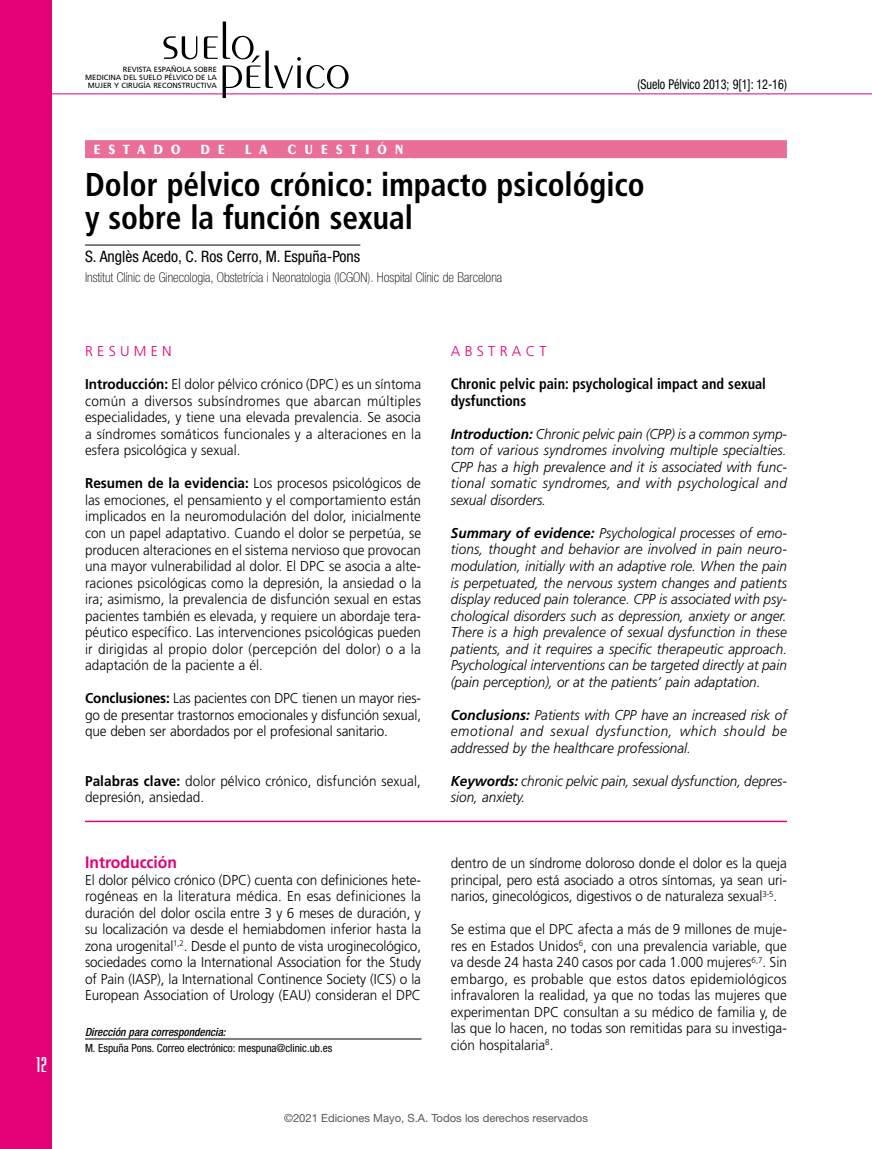
<style>
.page{position:relative;width:872px;height:1149px;background:#fff}
.page>*{position:absolute;margin:0;border:0;box-sizing:border-box;transform-origin:0 0}
.t1{font:300 52.2px "Peignot LT Std";color:#000}
.t2{font:700 condensed 33px/33px "Frutiger LT Std";color:#000;scale:.95 1}
.t3{font:700 condensed 18px "Briem Akademi Std";color:#fff}
.t4{font:700 16.5px "Frutiger LT Std";color:#e20177;scale:.95 1}
.t5{font:condensed 15.75px "Helvetica Neue LT Std";color:#000}
.t6{font:700 condensed 15px/16.5px "Frutiger LT Std";color:#000;scale:.95 1}
.t7{font:300 14.25px/16.5px "Frutiger LT Std";color:#000;text-align:justify;scale:.95 1}
.t8{font:italic 300 14.25px/16.5px "Frutiger LT Std";color:#000;text-align:justify;scale:.95 1}
.t9{font:700 14.25px "Peignot LT Std";letter-spacing:.6em;color:#fff;scale:.9 1}
.t10{font:300 14.25px "Frutiger LT Std";letter-spacing:.3em;color:#e20177}
.t11{font:100 condensed 13.5px "Helvetica Neue LT Std";color:#000}
.t12{font:condensed 13.5px "Helvetica Neue LT Std";color:#000;scale:.9 1}
.t13{font:condensed 11.25px/16.2px "Helvetica Neue LT Std";color:#000}
.t14{font:11.25px "Helvetica Neue LT Std";color:#57585a}
.t15{font:7.5px/8.2px "Frutiger LT Std";color:#000;text-align:right}
.s1{font-weight:700}
.s2{font-weight:500;font-style:italic}
</style>
<div class="page">
<div style="left:0;top:0;width:51px;height:1148px;background:#e20177"></div>
<hr style="left:0;top:94px;width:872px;height:1px;background:#e20177">
<hr style="left:85px;top:1038px;width:336px;height:1px;background:#000">
<div style="left:85px;top:140px;width:702px;height:18px;background:#e96e98"></div>
<hr style="left:85px;top:245px;width:275px;height:1px;background:#000">
<hr style="left:85px;top:820px;width:702px;height:1px;background:#e20177">
<p class="t3" style="left:35px;top:1054px;width:13px">12</p>
<p class="t1" style="left:162px;top:12px;width:94px">suelo</p>
<p class="t1" style="left:219px;top:41px;width:132px">pélvico</p>
<p class="t15" style="left:85px;top:65px;width:133px">REVISTA ESPAÑOLA SOBRE<br>MEDICINA DEL SUELO PÉLVICO DE LA<br>MUJER Y CIRUGÍA RECONSTRUCTIVA</p>
<p class="t12" style="left:637px;top:76px;width:168px">(Suelo Pélvico 2013; 9[1]: 12-16)</p>
<p class="t9" style="left:94px;top:141px;width:98px">ESTADO</p>
<p class="t9" style="left:200px;top:141px;width:29px">D E</p>
<p class="t9" style="left:245px;top:141px;width:27px">L A</p>
<p class="t9" style="left:287px;top:141px;width:131px">CUESTIÓN</p>
<p class="t2" style="left:85px;top:168px;width:590px">Dolor pélvico crónico: impacto psicológico y sobre la función sexual</p>
<p class="t5" style="left:85px;top:247px;width:277px">S. Anglès Acedo, C. Ros Cerro, M. Espuña-Pons</p>
<p class="t11" style="left:85px;top:269px;width:418px">Institut Clínic de Ginecologia, Obstetrícia i Neonatologia (ICGON). Hospital Clínic de Barcelona</p>
<p class="t10" style="left:85px;top:343px;width:88px">RESUMEN</p>
<p class="t7" style="left:85px;top:376px;width:355px"><span class="s1">Introducción:</span> El dolor pélvico crónico (DPC) es un síntoma común a diversos subsíndromes que abarcan múltiples especialidades, y tiene una elevada prevalencia. Se asocia a síndromes somáticos funcionales y a alteraciones en la esfera psicológica y sexual.</p>
<p class="t7" style="left:85px;top:475px;width:355px"><span class="s1">Resumen de la evidencia:</span> Los procesos psicológicos de las emociones, el pensamiento y el comportamiento están implicados en la neuromodulación del dolor, inicialmente con un papel adaptativo. Cuando el dolor se perpetúa, se producen alteraciones en el sistema nervioso que provocan una mayor vulnerabilidad al dolor. El DPC se asocia a alte&shy;raciones psicológicas como la depresión, la ansiedad o la ira; asimismo, la prevalencia de disfunción sexual en estas pacientes también es elevada, y requiere un abordaje tera&shy;péutico específico. Las intervenciones psicológicas pueden ir dirigidas al propio dolor (percepción del dolor) o a la adaptación de la paciente a él.</p>
<p class="t7" style="left:85px;top:690px;width:355px"><span class="s1">Conclusiones:</span> Las pacientes con DPC tienen un mayor ries&shy;go de presentar trastornos emocionales y disfunción sexual, que deben ser abordados por el profesional sanitario.</p>
<p class="t7" style="left:85px;top:772px;width:355px"><span class="s1">Palabras clave:</span> dolor pélvico crónico, disfunción sexual, depresión, ansiedad.</p>
<p class="t4" style="left:85px;top:852px;width:98px">Introducción</p>
<p class="t7" style="left:85px;top:871px;width:355px">El dolor pélvico crónico (DPC) cuenta con definiciones hete&shy;rogéneas en la literatura médica. En esas definiciones la duración del dolor oscila entre 3 y 6 meses de duración, y su localización va desde el hemiabdomen inferior hasta la zona urogenital<sup>1,2</sup>. Desde el punto de vista uroginecológico, sociedades como la International Association for the Study of Pain (IASP), la International Continence Society (ICS) o la European Association of Urology (EAU) consideran el DPC</p>
<p class="t13" style="left:85px;top:1023px;width:249px"><span class="s2">Dirección para correspondencia:<br></span>M. Espuña Pons. Correo electrónico: mespuna@clinic.ub.es</p>
<p class="t10" style="left:451px;top:343px;width:97px">ABSTRACT</p>
<p class="t6" style="left:451px;top:376px;width:333px">Chronic pelvic pain: psychological impact and sexual dysfunctions</p>
<p class="t8" style="left:451px;top:426px;width:355px"><span class="s1">Introduction:</span> Chronic pelvic pain (CPP) is a common symp&shy;tom of various syndromes involving multiple specialties.<br>CPP has a high prevalence and it is associated with func&shy;tional somatic syndromes, and with psychological and sexual disorders.</p>
<p class="t8" style="left:451px;top:525px;width:355px"><span class="s1">Summary of evidence:</span> Psychological processes of emo&shy;tions, thought and behavior are involved in pain neuro&shy;modulation, initially with an adaptive role. When the pain is perpetuated, the nervous system changes and patients display reduced pain tolerance. CPP is associated with psy&shy;chological disorders such as depression, anxiety or anger.<br>There is a high prevalence of sexual dysfunction in these patients, and it requires a specific therapeutic approach.<br>Psychological interventions can be targeted directly at pain (pain perception), or at the patients’ pain adaptation.</p>
<p class="t8" style="left:451px;top:706px;width:355px"><span class="s1">Conclusions:</span> Patients with CPP have an increased risk of emotional and sexual dysfunction, which should be addressed by the healthcare professional.</p>
<p class="t8" style="left:451px;top:772px;width:355px"><span class="s1">Keywords:</span> chronic pelvic pain, sexual dysfunction, depres&shy;sion, anxiety.</p>
<p class="t7" style="left:451px;top:855px;width:355px">dentro de un síndrome doloroso donde el dolor es la queja principal, pero está asociado a otros síntomas, ya sean uri&shy;narios, ginecológicos, digestivos o de naturaleza sexual<sup>3-5</sup>.</p>
<p class="t7" style="left:451px;top:921px;width:355px">Se estima que el DPC afecta a más de 9 millones de muje&shy;res en Estados Unidos<sup>6</sup>, con una prevalencia variable, que va desde 24 hasta 240 casos por cada 1.000 mujeres<sup>6,7</sup>. Sin embargo, es probable que estos datos epidemiológicos infravaloren la realidad, ya que no todas las mujeres que experimentan DPC consultan a su médico de familia y, de las que lo hacen, no todas son remitidas para su investiga&shy;ción hospitalaria<sup>8</sup>.</p>
<p class="t14" style="left:284px;top:1111px;width:305px">©2021 Ediciones Mayo, S.A. Todos los derechos reservados</p>
</div>
